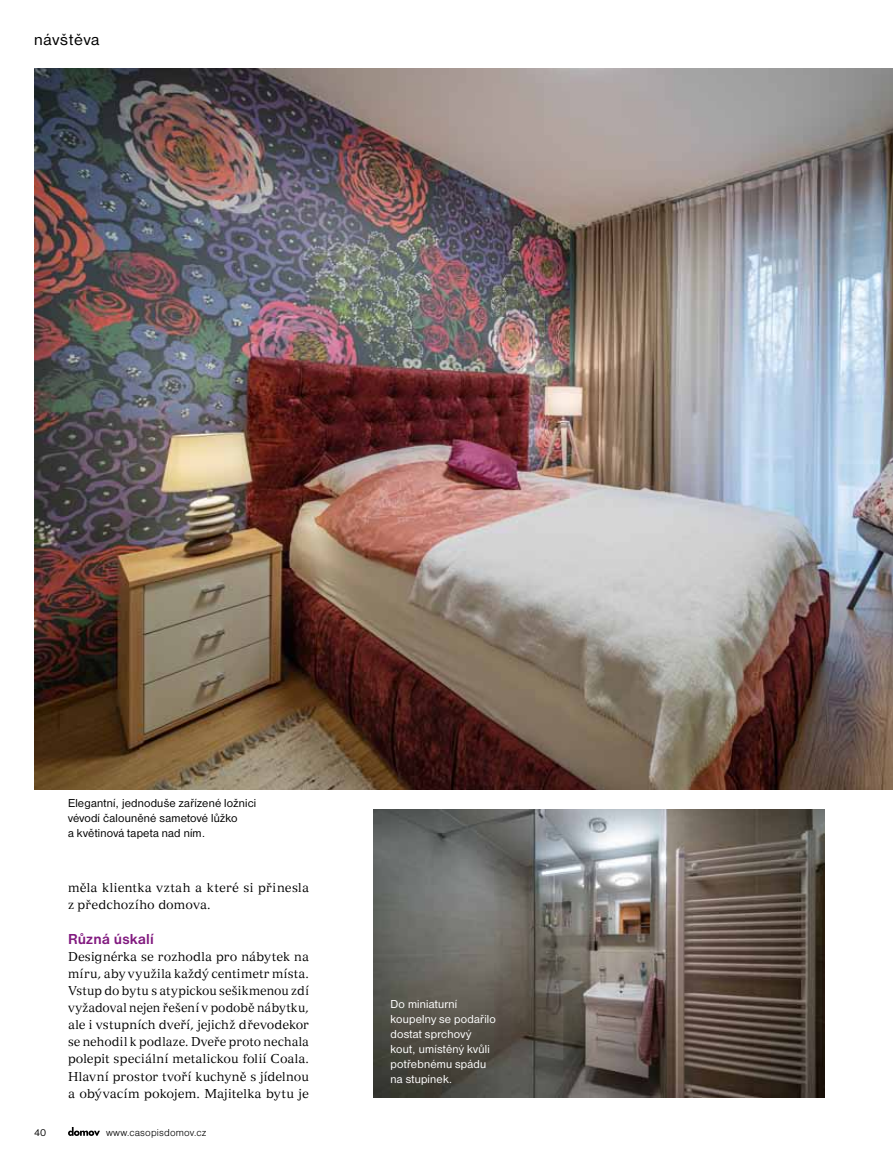
<style>
.page{position:relative;width:893px;height:1170px;background:#fff}
.page>*{position:absolute;margin:0;border:0;box-sizing:border-box;transform-origin:0 0}
.t1{font:16.5px "Nimbus Sans DOT";letter-spacing:.045em;color:#000}
.t2{font:700 15px "Nimbus Sans DOT";letter-spacing:.01em;color:#81197f}
.t3{font:12.45px/17.1px "Versailles LT Com";letter-spacing:.01em;color:#000}
.t4{font:12px/15px "Nimbus Sans DOT";letter-spacing:.015em;color:#fff}
.t5{font:12px/15px "Nimbus Sans DOT";letter-spacing:.015em;color:#000}
.t6{font:10.5px "Nimbus Sans DOT Ligh";letter-spacing:.015em;color:#000}
.t7{font:10.5px "Nimbus Sans DOT";color:#000}
</style>
<div class="page">
<svg style="left:68px;top:1127px;width:32px;height:8px"></svg>
<img style="left:34px;top:68px;width:859px;height:721px">
<img style="left:373px;top:809px;width:452px;height:288px">
<h1 class="t1" style="left:34px;top:30px;width:67px">návštěva</h1>
<p class="t5" style="left:68px;top:795px;width:190px">Elegantní, jednoduše zařízené ložnici vévodí čalouněné sametové lůžko<br>a květinová tapeta nad ním.</p>
<p class="t3" style="left:68px;top:879px;width:242px">měla klientka vztah a které si přinesla z předchozího domova.</p>
<p class="t2" style="left:68px;top:930px;width:87px">Různá úskalí</p>
<p class="t3" style="left:68px;top:947px;width:242px;text-align:justify">Designérka se rozhodla pro nábytek na míru, aby využila každý centimetr místa.<br>Vstup do bytu s atypickou sešikmenou zdí vyžadoval nejen řešení v podobě nábytku, ale i vstupních dveří, jejichž dřevodekor se nehodil k podlaze. Dveře proto nechala polepit speciální metalickou folií Coala.<br>Hlavní prostor tvoří kuchyně s jídelnou a obývacím pokojem. Majitelka bytu je</p>
<p class="t7" style="left:34px;top:1126px;width:14px">40</p>
<p class="t6" style="left:106px;top:1126px;width:102px">www.casopisdomov.cz</p>
<p class="t4" style="left:390px;top:996px;width:107px">Do miniaturní koupelny se podařilo dostat sprchový kout, umístěný kvůli potřebnému spádu na stupínek.</p>
</div>
